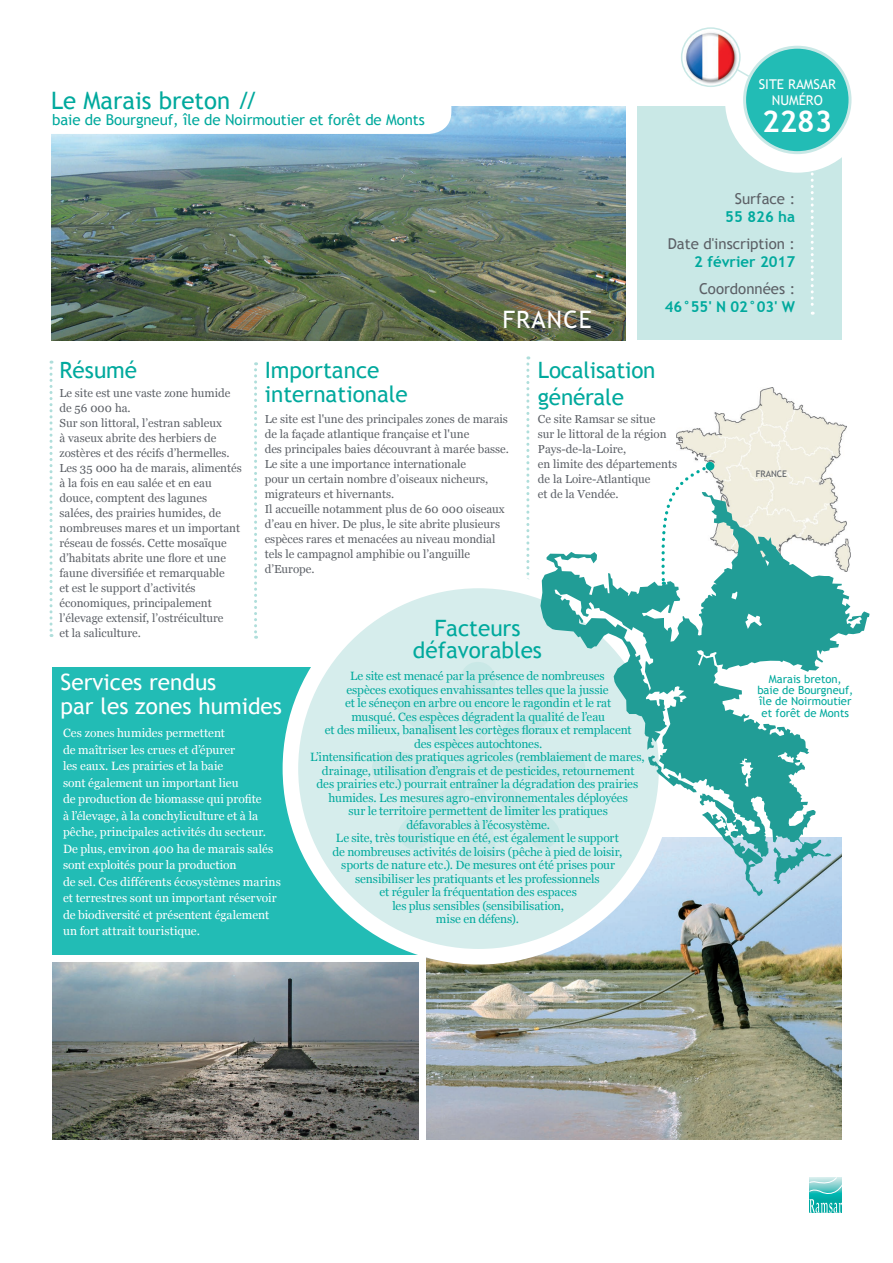
<style>
.page{position:relative;width:893px;height:1263px;background:#fff}
.page>*{position:absolute;margin:0;border:0;box-sizing:border-box;transform-origin:0 0}
.t1{font:700 30px "Trebuchet MS";color:#fff}
.t2{font:24px "Trebuchet MS";color:#00a99d}
.t3{font:24px "Trebuchet MS";letter-spacing:.05em;color:#fff}
.t4{font:22.5px "Trebuchet MS";color:#00a99d}
.t5{font:22.5px "Trebuchet MS";color:#fff}
.t6{font:15px "Trebuchet MS";letter-spacing:-.005em;color:#00a99d}
.t7{font:15px "Trebuchet MS";color:#5c6066}
.t8{font:700 15px "Trebuchet MS";color:#00a99d}
.t9{font:13.5px "Trebuchet MS";color:#fff}
.t10{font:12px/13.5px "Georgia";letter-spacing:-.01em;color:#00a99d;text-align:center}
.t11{font:12px/16.5px "Georgia";letter-spacing:.005em;color:#fff}
.t12{font:11.7px/15px "Georgia";color:#5c6066}
.t13{font:11.25px/11.2px "Trebuchet MS";color:#00a99d;text-align:center}
.t14{font:9px "Trebuchet MS";color:#5c6066}
</style>
<div class="page">
<img style="left:52px;top:962px;width:366px;height:178px">
<div style="left:52px;top:667px;width:366px;height:288px;background:#22bcb5"></div>
<img style="left:426px;top:884px;width:416px;height:256px">
<img style="left:677px;top:388px;width:170px;height:104px">
<img style="left:51px;top:106px;width:574px;height:234px">
<div style="left:638px;top:106px;width:204px;height:234px;background:#c9e8e6"></div>
<div style="left:725px;top:28px;width:145px;height:145px;background:#fff;border-radius:50%"></div>
<div style="left:745px;top:47px;width:105px;height:106px;background:#22bcb5;border-radius:50%"></div>
<div style="left:743px;top:46px;width:108px;height:108px;border:3px solid #c9e8e6;border-radius:50%"></div>
<svg style="left:811px;top:170px;width:3px;height:145px"></svg>
<svg style="left:51px;top:106px;width:400px;height:28px"></svg>
<svg style="left:809px;top:1177px;width:33px;height:35px"></svg>
<svg style="left:675px;top:464px;width:36px;height:28px"></svg>
<div style="left:681px;top:27px;width:60px;height:60px;border:2px solid #c9e8e6;border-radius:50%"></div>
<svg style="left:738px;top:67px;width:13px;height:11px"></svg>
<img style="left:684px;top:29px;width:54px;height:57px">
<div style="left:706px;top:462px;width:8px;height:8px;background:#00a99d;border-radius:50%"></div>
<svg style="left:50px;top:361px;width:3px;height:276px"></svg>
<svg style="left:254px;top:362px;width:3px;height:277px"></svg>
<svg style="left:526px;top:356px;width:3px;height:224px"></svg>
<div style="left:283px;top:573px;width:391px;height:391px;background:#fff;border-radius:50%"></div>
<div style="left:298px;top:588px;width:361px;height:361px;background:#d6edec;border-radius:50%"></div>
<svg style="left:372px;top:662px;width:168px;height:213px"></svg>
<svg style="left:702px;top:884px;width:61px;height:12px"></svg>
<svg style="left:540px;top:492px;width:330px;height:392px"></svg>
<p class="t9" style="left:759px;top:76px;width:79px">SITE RAMSAR</p>
<p class="t2" style="left:51px;top:86px;width:208px">Le Marais breton //</p>
<p class="t9" style="left:772px;top:92px;width:53px">NUMÉRO</p>
<p class="t6" style="left:52px;top:111px;width:374px">baie de Bourgneuf, île de Noirmoutier et forêt de Monts</p>
<p class="t1" style="left:762px;top:103px;width:72px">2283</p>
<p class="t3" style="left:502px;top:305px;width:91px">FRANCE</p>
<p class="t7" style="left:735px;top:190px;width:62px">Surface :</p>
<p class="t8" style="left:725px;top:208px;width:71px">55 826 ha</p>
<p class="t7" style="left:668px;top:235px;width:129px">Date d'inscription :</p>
<p class="t8" style="left:694px;top:253px;width:102px">2 février 2017</p>
<p class="t7" style="left:699px;top:280px;width:98px">Coordonnées :</p>
<p class="t8" style="left:665px;top:298px;width:132px">46°55' N 02°03' W</p>
<p class="t4" style="left:60px;top:357px;width:79px">Résumé</p>
<p class="t12" style="left:60px;top:385px;width:172px">Le site est une vaste zone humide de 56 000 ha.</p>
<p class="t12" style="left:60px;top:415px;width:184px">Sur son littoral, l’estran sableux<br>à vaseux abrite des herbiers de zostères et des récifs d’hermelles.<br>Les 35 000 ha de marais, alimentés à la fois en eau salée et en eau douce, comptent des lagunes salées, des prairies humides, de nombreuses mares et un important réseau de fossés. Cette mosaïque d’habitats abrite une flore et une faune diversifiée et remarquable<br>et est le support d’activités économiques, principalement l’élevage extensif, l’ostréiculture<br>et la saliculture.</p>
<p class="t12" style="left:538px;top:410px;width:141px">Ce site Ramsar se situe<br>sur le littoral de la région<br>Pays-de-la-Loire,<br>en limite des départements de la Loire-Atlantique<br>et de la Vendée.</p>
<p class="t4" style="left:538px;top:357px;width:119px">Localisation</p>
<p class="t4" style="left:538px;top:384px;width:88px">générale</p>
<p class="t4" style="left:265px;top:357px;width:116px">Importance</p>
<p class="t4" style="left:265px;top:381px;width:145px">internationale</p>
<p class="t12" style="left:265px;top:410px;width:246px">Le site est l'une des principales zones de marais de la façade atlantique française et l'une<br>des principales baies découvrant à marée basse.</p>
<p class="t12" style="left:265px;top:455px;width:225px">Le site a une importance internationale pour un certain nombre d’oiseaux nicheurs, migrateurs et hivernants.</p>
<p class="t12" style="left:265px;top:500px;width:242px">Il accueille notamment plus de 60 000 oiseaux d’eau en hiver. De plus, le site abrite plusieurs espèces rares et menacées au niveau mondial tels le campagnol amphibie ou l’anguille d’Europe.</p>
<p class="t4" style="left:434px;top:615px;width:88px">Facteurs</p>
<p class="t4" style="left:413px;top:637px;width:131px">défavorables</p>
<p class="t10" style="left:325px;top:669px;width:308px">Le site est menacé par la présence de nombreuses<br>espèces exotiques envahissantes telles que la jussie<br>et le séneçon en arbre ou encore le ragondin et le rat musqué. Ces espèces dégradent la qualité de l’eau<br>et des milieux, banalisent les cortèges floraux et remplacent des espèces autochtones.</p>
<p class="t10" style="left:310px;top:750px;width:336px">L’intensification des pratiques agricoles (remblaiement de mares, drainage, utilisation d’engrais et de pesticides, retournement<br>des prairies etc.) pourrait entraîner la dégradation des prairies humides. Les mesures agro-environnementales déployées<br>sur le territoire permettent de limiter les pratiques<br>défavorables à l’écosystème.</p>
<p class="t10" style="left:333px;top:831px;width:291px">Le site, très touristique en été, est également le support de nombreuses activités de loisirs (pêche à pied de loisir, sports de nature etc.). De mesures ont été prises pour sensibiliser les pratiquants et les professionnels<br>et réguler la fréquentation des espaces<br>les plus sensibles (sensibilisation,<br>mise en défens).</p>
<p class="t5" style="left:61px;top:668px;width:157px">Services rendus</p>
<p class="t5" style="left:61px;top:692px;width:223px">par les zones humides</p>
<p class="t11" style="left:63px;top:724px;width:219px">Ces zones humides permettent<br>de maîtriser les crues et d’épurer<br>les eaux. Les prairies et la baie<br>sont également un important lieu<br>de production de biomasse qui profite<br>à l’élevage, à la conchyliculture et à la pêche, principales activités du secteur.<br>De plus, environ 400 ha de marais salés sont exploités pour la production<br>de sel. Ces différents écosystèmes marins et terrestres sont un important réservoir de biodiversité et présentent également un fort attrait touristique.</p>
<p class="t14" style="left:756px;top:468px;width:33px">FRANCE</p>
<p class="t13" style="left:757px;top:673px;width:97px">Marais breton, baie de Bourgneuf, île de Noirmoutier et forêt de Monts</p>
</div>
